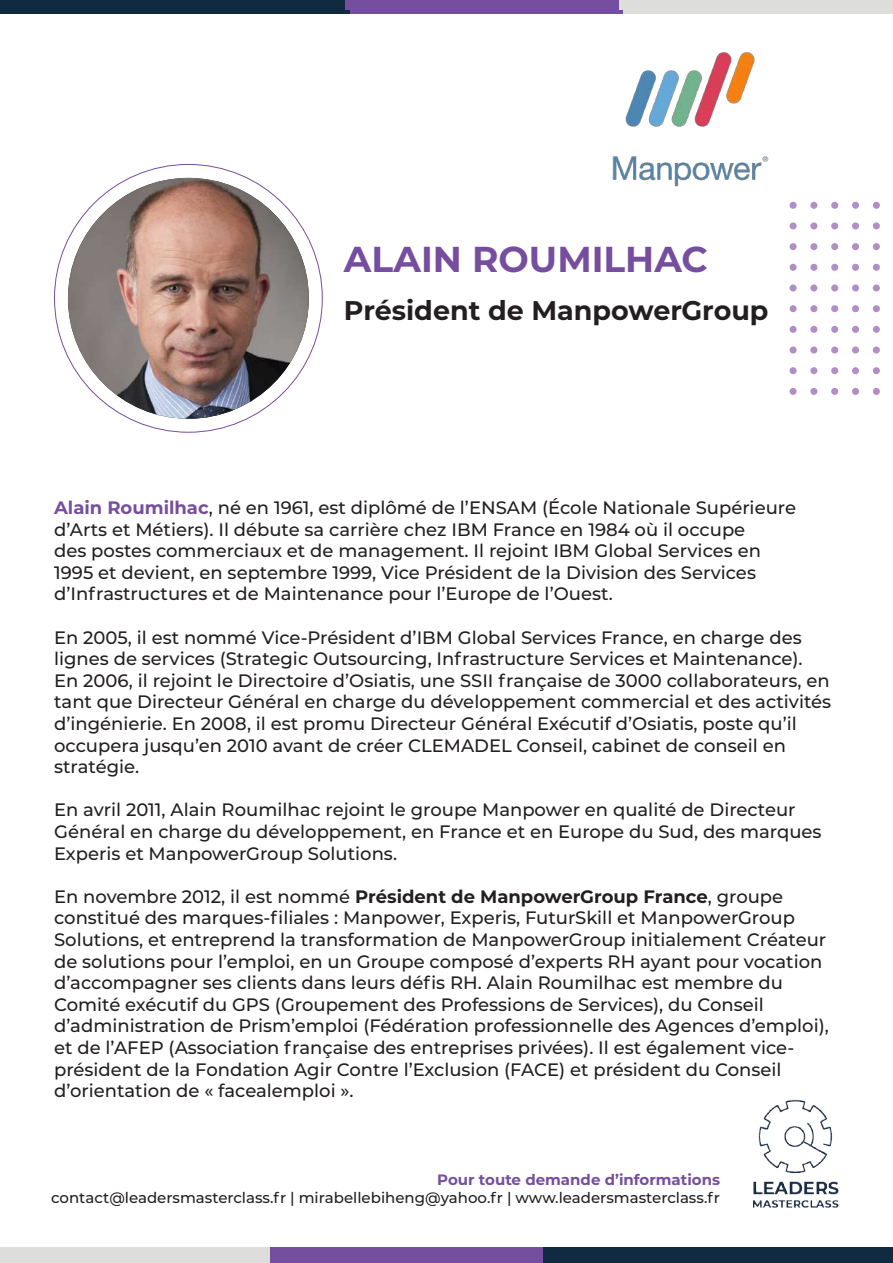
<style>
.page{position:relative;width:893px;height:1263px;background:#fff}
.page>*{position:absolute;margin:0;border:0;box-sizing:border-box;transform-origin:0 0}
.t1{font:700 36px "Montserrat";color:#764e9f}
.t2{font:700 27px "Montserrat";color:#231f20}
.t3{font:500 18px/21.6px "Montserrat";color:#231f20}
.t4{font:500 15px "Montserrat";color:#231f20}
.t5{font:700 15px "Montserrat";color:#764e9f}
.s1{font-weight:700;color:#764e9f}
.s2{font-weight:700}
</style>
<div class="page">
<div style="left:0;top:0;width:350px;height:14px;background:#102a42"></div>
<div style="left:350px;top:0;width:309px;height:14px;background:#764e9f"></div>
<div style="left:624px;top:0;width:269px;height:14px;background:#dddddb"></div>
<div style="left:543px;top:1247px;width:350px;height:16px;background:#102a42"></div>
<div style="left:234px;top:1247px;width:309px;height:16px;background:#764e9f"></div>
<div style="left:0;top:1247px;width:270px;height:16px;background:#dddddb"></div>
<svg style="left:789px;top:388px;width:8px;height:7px"></svg>
<svg style="left:789px;top:367px;width:8px;height:7px"></svg>
<svg style="left:789px;top:346px;width:8px;height:8px"></svg>
<svg style="left:789px;top:326px;width:8px;height:7px"></svg>
<svg style="left:789px;top:305px;width:8px;height:7px"></svg>
<svg style="left:789px;top:284px;width:8px;height:7px"></svg>
<svg style="left:789px;top:264px;width:8px;height:7px"></svg>
<svg style="left:789px;top:243px;width:8px;height:7px"></svg>
<svg style="left:789px;top:222px;width:8px;height:7px"></svg>
<svg style="left:789px;top:202px;width:8px;height:7px"></svg>
<div style="left:810px;top:388px;width:7px;height:7px;background:#b18fc5;border-radius:50%"></div>
<div style="left:810px;top:367px;width:7px;height:7px;background:#b18fc5;border-radius:50%"></div>
<svg style="left:810px;top:346px;width:7px;height:8px"></svg>
<div style="left:810px;top:326px;width:7px;height:7px;background:#b18fc5;border-radius:50%"></div>
<div style="left:810px;top:305px;width:7px;height:7px;background:#b18fc5;border-radius:50%"></div>
<div style="left:810px;top:284px;width:7px;height:7px;background:#b18fc5;border-radius:50%"></div>
<div style="left:810px;top:264px;width:7px;height:7px;background:#b18fc5;border-radius:50%"></div>
<div style="left:810px;top:243px;width:7px;height:7px;background:#b18fc5;border-radius:50%"></div>
<div style="left:810px;top:222px;width:7px;height:7px;background:#b18fc5;border-radius:50%"></div>
<div style="left:810px;top:202px;width:7px;height:7px;background:#b18fc5;border-radius:50%"></div>
<div style="left:831px;top:388px;width:7px;height:7px;background:#b18fc5;border-radius:50%"></div>
<div style="left:831px;top:367px;width:7px;height:7px;background:#b18fc5;border-radius:50%"></div>
<svg style="left:831px;top:346px;width:7px;height:8px"></svg>
<div style="left:831px;top:326px;width:7px;height:7px;background:#b18fc5;border-radius:50%"></div>
<div style="left:831px;top:305px;width:7px;height:7px;background:#b18fc5;border-radius:50%"></div>
<div style="left:831px;top:284px;width:7px;height:7px;background:#b18fc5;border-radius:50%"></div>
<div style="left:831px;top:264px;width:7px;height:7px;background:#b18fc5;border-radius:50%"></div>
<div style="left:831px;top:243px;width:7px;height:7px;background:#b18fc5;border-radius:50%"></div>
<div style="left:831px;top:222px;width:7px;height:7px;background:#b18fc5;border-radius:50%"></div>
<div style="left:831px;top:202px;width:7px;height:7px;background:#b18fc5;border-radius:50%"></div>
<div style="left:852px;top:388px;width:7px;height:7px;background:#b18fc5;border-radius:50%"></div>
<div style="left:852px;top:367px;width:7px;height:7px;background:#b18fc5;border-radius:50%"></div>
<svg style="left:852px;top:346px;width:7px;height:8px"></svg>
<div style="left:852px;top:326px;width:7px;height:7px;background:#b18fc5;border-radius:50%"></div>
<div style="left:852px;top:305px;width:7px;height:7px;background:#b18fc5;border-radius:50%"></div>
<svg style="left:852px;top:284px;width:7px;height:7px"></svg>
<div style="left:852px;top:264px;width:7px;height:7px;background:#b18fc5;border-radius:50%"></div>
<div style="left:852px;top:243px;width:7px;height:7px;background:#b18fc5;border-radius:50%"></div>
<div style="left:852px;top:222px;width:7px;height:7px;background:#b18fc5;border-radius:50%"></div>
<div style="left:852px;top:202px;width:7px;height:7px;background:#b18fc5;border-radius:50%"></div>
<div style="left:873px;top:388px;width:7px;height:7px;background:#b18fc5;border-radius:50%"></div>
<div style="left:873px;top:367px;width:7px;height:7px;background:#b18fc5;border-radius:50%"></div>
<svg style="left:873px;top:346px;width:7px;height:8px"></svg>
<div style="left:873px;top:326px;width:7px;height:7px;background:#b18fc5;border-radius:50%"></div>
<div style="left:873px;top:305px;width:7px;height:7px;background:#b18fc5;border-radius:50%"></div>
<div style="left:873px;top:284px;width:7px;height:7px;background:#b18fc5;border-radius:50%"></div>
<div style="left:873px;top:264px;width:7px;height:7px;background:#b18fc5;border-radius:50%"></div>
<div style="left:873px;top:243px;width:7px;height:7px;background:#b18fc5;border-radius:50%"></div>
<div style="left:873px;top:222px;width:7px;height:7px;background:#b18fc5;border-radius:50%"></div>
<div style="left:873px;top:202px;width:7px;height:7px;background:#b18fc5;border-radius:50%"></div>
<img style="left:68px;top:178px;width:241px;height:241px;border-radius:120px">
<img style="left:612px;top:52px;width:156px;height:134px">
<div style="left:345px;top:0;width:309px;height:9px;background:#764e9f"></div>
<div style="left:619px;top:0;width:269px;height:9px;background:#dddddb"></div>
<img style="left:753px;top:1100px;width:86px;height:108px">
<h1 class="t1" style="left:344px;top:233px;width:366px">ALAIN ROUMILHAC</h1>
<h2 class="t2" style="left:344px;top:290px;width:426px">Président de ManpowerGroup</h2>
<p class="t3" style="left:54px;top:496px;width:743px"><span class="s1">Alain Roumilhac</span>, né en 1961, est diplômé de l’ENSAM (École Nationale Supérieure d’Arts et Métiers). Il débute sa carrière chez IBM France en 1984 où il occupe<br>des postes commerciaux et de management. Il rejoint IBM Global Services en 1995 et devient, en septembre 1999, Vice Président de la Division des Services d’Infrastructures et de Maintenance pour l’Europe de l’Ouest.</p>
<p class="t3" style="left:54px;top:626px;width:779px">En 2005, il est nommé Vice-Président d’IBM Global Services France, en charge des lignes de services (Strategic Outsourcing, Infrastructure Services et Maintenance).<br>En 2006, il rejoint le Directoire d’Osiatis, une SSII française de 3000 collaborateurs, en tant que Directeur Général en charge du développement commercial et des activités d’ingénierie. En 2008, il est promu Directeur Général Exécutif d’Osiatis, poste qu’il occupera jusqu’en 2010 avant de créer CLEMADEL Conseil, cabinet de conseil en stratégie.</p>
<p class="t3" style="left:54px;top:798px;width:769px">En avril 2011, Alain Roumilhac rejoint le groupe Manpower en qualité de Directeur<br>Général en charge du développement, en France et en Europe du Sud, des marques<br>Experis et ManpowerGroup Solutions.</p>
<p class="t3" style="left:54px;top:885px;width:776px">En novembre 2012, il est nommé <span class="s2">Président de ManpowerGroup France</span>, groupe constitué des marques-filiales : Manpower, Experis, FuturSkill et ManpowerGroup Solutions, et entreprend la transformation de ManpowerGroup initialement Créateur de solutions pour l’emploi, en un Groupe composé d’experts RH ayant pour vocation d’accompagner ses clients dans leurs défis RH. Alain Roumilhac est membre du Comité exécutif du GPS (Groupement des Professions de Services), du Conseil d’administration de Prism’emploi (Fédération professionnelle des Agences d’emploi), et de l’AFEP (Association française des entreprises privées). Il est également vice&shy;président de la Fondation Agir Contre l’Exclusion (FACE) et président du Conseil d’orientation de « facealemploi ».</p>
<p class="t5" style="left:437px;top:1169px;width:284px">Pour toute demande d’informations</p>
<p class="t4" style="left:51px;top:1187px;width:670px">contact@leadersmasterclass.fr | mirabellebiheng@yahoo.fr | www.leadersmasterclass.fr</p>
</div>
